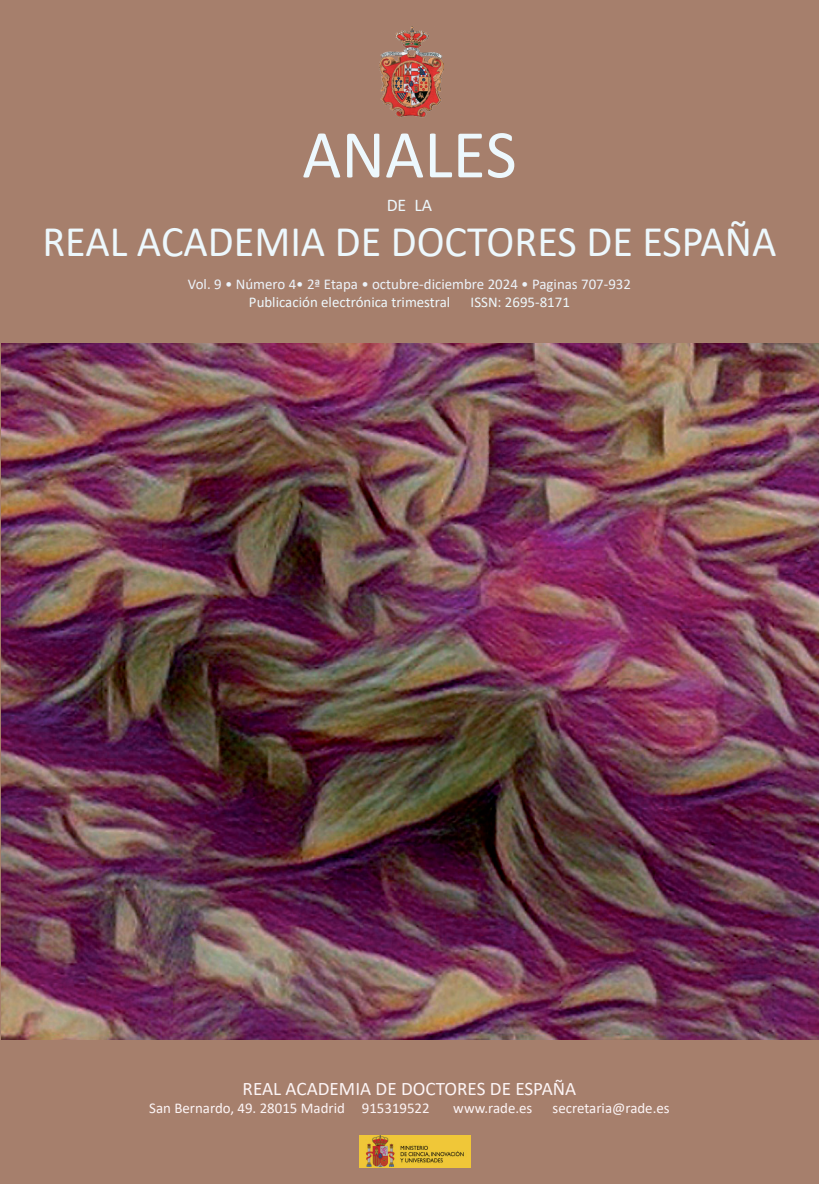
<style>
.page{position:relative;width:819px;height:1184px;background:#fff}
.page>*{position:absolute;margin:0;border:0;box-sizing:border-box;transform-origin:0 0}
.t1{font:68.95px "Calibri";color:#edf8fd}
.t2{font:43.75px "Calibri";color:#edf8fd;scale:.96 1}
.t3{font:19.07px "Calibri";color:#fdf5f6}
.t4{font:17.85px "Calibri";color:#edf8fd}
.t5{font:14.88px "Calibri";color:#fdf5f6}
.t6{font:14.88px "Calibri";color:#edf3fa}
.t7{font:14.88px "Calibri";color:#eef8fc}
</style>
<div class="page">
<div style="left:0;top:0;width:819px;height:1183px;background:#a67f6c"></div>
<img style="left:1px;top:344px;width:818px;height:695px">
<img style="left:359px;top:1135px;width:111px;height:32px">
<img style="left:379px;top:26px;width:64px;height:92px">
<h1 class="t1" style="left:302px;top:106px;width:216px">ANALES</h1>
<p class="t4" style="left:386px;top:192px;width:47px">DE LA</p>
<h2 class="t2" style="left:42px;top:211px;width:766px">REAL ACADEMIA DE DOCTORES DE ESPAÑA</h2>
<p class="t6" style="left:188px;top:273px;width:444px">Vol. 9 • Número 4• 2ª Etapa • octubre-diciembre 2024 • Paginas 707-932</p>
<p class="t7" style="left:249px;top:291px;width:203px">Publicación electrónica trimestral</p>
<p class="t7" style="left:470px;top:291px;width:101px">ISSN: 2695-8171</p>
<p class="t3" style="left:242px;top:1075px;width:335px">REAL ACADEMIA DE DOCTORES DE ESPAÑA</p>
<p class="t5" style="left:149px;top:1097px;width:282px">San Bernardo, 49. 28015 Madrid 915319522</p>
<p class="t5" style="left:453px;top:1097px;width:81px">www.rade.es</p>
<p class="t5" style="left:552px;top:1097px;width:119px">secretaria@rade.es</p>
</div>
